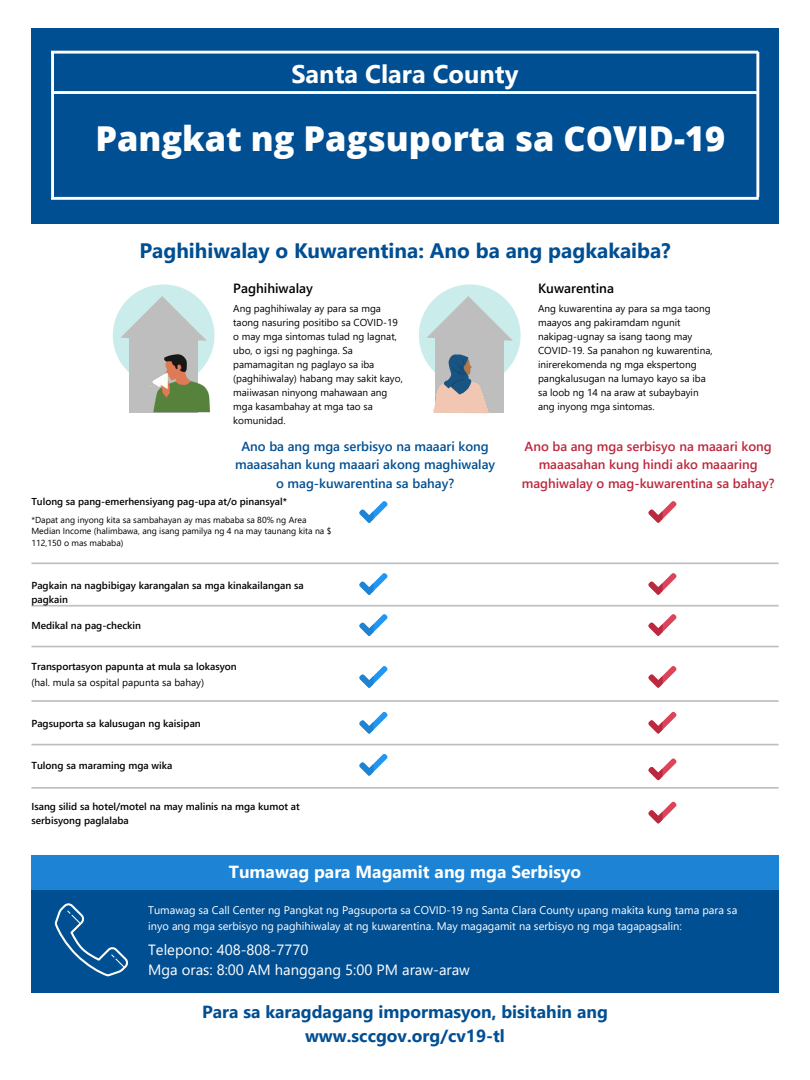
<style>
.page{position:relative;width:810px;height:1080px;background:#fff}
.page>*{position:absolute;margin:0;border:0;box-sizing:border-box;transform-origin:0 0}
.t1{font:800 34.31px "Open Sans";color:#fff}
.t2{font:700 25.44px "Segoe UI";color:#fff}
.t3{font:700 20.88px "Segoe UI";color:#004f93}
.t4{font:700 17.5px/24.3px "Segoe UI";color:#004f93;text-align:center}
.t5{font:700 17.5px "Segoe UI";color:#fff}
.t6{font:14.81px/20.6px "Segoe UI";color:#fff}
.t7{font:600 13.38px "Segoe UI";color:#000}
.t8{font:600 13.12px/18.2px "Segoe UI";color:#bc283d;text-align:center}
.t9{font:600 13.12px/18.2px "Segoe UI";color:#004f93;text-align:center}
.t10{font:11.06px/15.4px "Segoe UI";color:#fff}
.t11{font:600 10.12px/14.1px "Segoe UI";color:#000}
.t12{font:10.12px "Segoe UI";color:#000}
.t13{font:10px/13.9px "Segoe UI";color:#000}
.t14{font:600 10px "Segoe UI";color:#000}
.t15{font:8.75px/11.8px "Segoe UI";color:#000}
</style>
<div class="page">
<div style="left:31px;top:28px;width:748px;height:196px;background:#004f93"></div>
<svg style="left:51px;top:51px;width:708px;height:149px"></svg>
<div style="left:129px;top:334px;width:69px;height:78px;background:#bebebe"></div>
<svg style="left:113px;top:284px;width:102px;height:88px"></svg>
<img style="left:146px;top:349px;width:68px;height:64px">
<div style="left:435px;top:334px;width:69px;height:78px;background:#bebebe"></div>
<svg style="left:419px;top:284px;width:102px;height:89px"></svg>
<img style="left:427px;top:349px;width:68px;height:65px">
<svg style="left:359px;top:501px;width:29px;height:22px"></svg>
<svg style="left:648px;top:501px;width:29px;height:22px"></svg>
<svg style="left:359px;top:573px;width:29px;height:22px"></svg>
<svg style="left:648px;top:573px;width:29px;height:22px"></svg>
<svg style="left:359px;top:614px;width:29px;height:22px"></svg>
<svg style="left:648px;top:614px;width:29px;height:22px"></svg>
<svg style="left:359px;top:666px;width:29px;height:22px"></svg>
<svg style="left:648px;top:666px;width:29px;height:22px"></svg>
<svg style="left:359px;top:712px;width:29px;height:22px"></svg>
<svg style="left:648px;top:712px;width:29px;height:21px"></svg>
<svg style="left:359px;top:754px;width:29px;height:22px"></svg>
<svg style="left:648px;top:758px;width:29px;height:22px"></svg>
<svg style="left:648px;top:802px;width:29px;height:21px"></svg>
<svg style="left:31px;top:562px;width:748px;height:2px"></svg>
<svg style="left:31px;top:605px;width:748px;height:2px"></svg>
<svg style="left:31px;top:646px;width:748px;height:1px"></svg>
<svg style="left:31px;top:700px;width:748px;height:2px"></svg>
<svg style="left:31px;top:744px;width:748px;height:1px"></svg>
<svg style="left:31px;top:787px;width:748px;height:2px"></svg>
<div style="left:31px;top:887px;width:748px;height:106px;background:#004f93"></div>
<div style="left:31px;top:855px;width:748px;height:34px;background:#1d83d4"></div>
<svg style="left:55px;top:903px;width:73px;height:73px"></svg>
<h2 class="t2" style="left:291px;top:56px;width:228px">Santa Clara County</h2>
<h1 class="t1" style="left:95px;top:115px;width:631px">Pangkat ng Pagsuporta sa COVID-19</h1>
<h3 class="t3" style="left:139px;top:235px;width:533px">Paghihiwalay o Kuwarentina: Ano ba ang pagkakaiba?</h3>
<h3 class="t7" style="left:233px;top:279px;width:81px">Paghihiwalay</h3>
<h3 class="t7" style="left:538px;top:279px;width:77px">Kuwarentina</h3>
<p class="t13" style="left:233px;top:301px;width:171px">Ang paghihiwalay ay para sa mga taong nasuring positibo sa COVID-19 o may mga sintomas tulad ng lagnat, ubo, o igsi ng paghinga. Sa pamamagitan ng paglayo sa iba (paghihiwalay) habang may sakit kayo, maiiwasan ninyong mahawaan ang mga kasambahay at mga tao sa komunidad.</p>
<p class="t13" style="left:538px;top:301px;width:176px">Ang kuwarentina ay para sa mga taong maayos ang pakiramdam ngunit nakipag-ugnay sa isang taong may<br>COVID-19. Sa panahon ng kuwarentina, inirerekomenda ng mga ekspertong pangkalusugan na lumayo kayo sa iba sa loob ng 14 na araw at subaybayin ang inyong mga sintomas.</p>
<h3 class="t9" style="left:235px;top:437px;width:262px">Ano ba ang mga serbisyo na maaari kong maaasahan kung maaari akong maghiwalay o mag-kuwarentina sa bahay?</h3>
<h3 class="t8" style="left:522px;top:437px;width:254px">Ano ba ang mga serbisyo na maaari kong maaasahan kung hindi ako maaaring maghiwalay o mag-kuwarentina sa bahay?</h3>
<p class="t14" style="left:31px;top:494px;width:257px">Tulong sa pang-emerhensiyang pag-upa at/o pinansyal*</p>
<p class="t15" style="left:31px;top:513px;width:302px">*Dapat ang inyong kita sa sambahayan ay mas mababa sa 80% ng Area<br>Median Income (halimbawa, ang isang pamilya ng 4 na may taunang kita na $<br>112,150 o mas mababa)</p>
<p class="t11" style="left:31px;top:577px;width:274px">Pagkain na nagbibigay karangalan sa mga kinakailangan sa pagkain</p>
<p class="t11" style="left:31px;top:618px;width:111px">Medikal na pag-checkin</p>
<p class="t11" style="left:31px;top:659px;width:207px">Transportasyon papunta at mula sa lokasyon</p>
<p class="t12" style="left:31px;top:676px;width:174px">(hal. mula sa ospital papunta sa bahay)</p>
<p class="t11" style="left:31px;top:716px;width:171px">Pagsuporta sa kalusugan ng kaisipan</p>
<p class="t11" style="left:31px;top:758px;width:143px">Tulong sa maraming mga wika</p>
<p class="t11" style="left:31px;top:799px;width:270px">Isang silid sa hotel/motel na may malinis na mga kumot at serbisyong paglalaba</p>
<h3 class="t5" style="left:229px;top:859px;width:354px">Tumawag para Magamit ang mga Serbisyo</h3>
<p class="t10" style="left:148px;top:902px;width:591px">Tumawag sa Call Center ng Pangkat ng Pagsuporta sa COVID-19 ng Santa Clara County upang makita kung tama para sa inyo ang mga serbisyo ng paghihiwalay at ng kuwarentina. May magagamit na serbisyo ng mga tagapagsalin:</p>
<h3 class="t6" style="left:148px;top:938px;width:323px">Telepono: 408-808-7770<br>Mga oras: 8:00 AM hanggang 5:00 PM araw-araw</h3>
<h3 class="t4" style="left:202px;top:998px;width:407px">Para sa karagdagang impormasyon, bisitahin ang www.sccgov.org/cv19-tl</h3>
</div>
